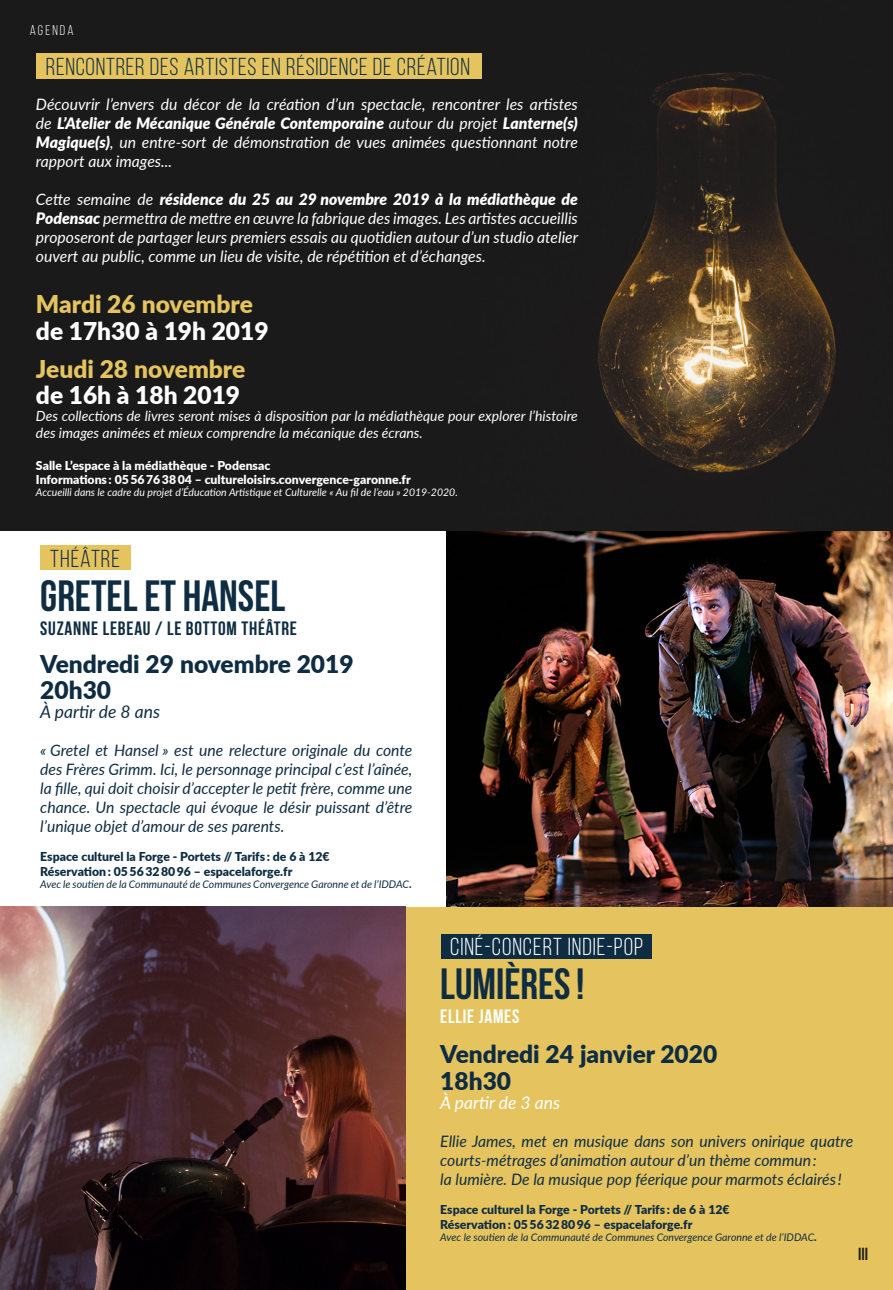
<style>
.page{position:relative;width:893px;height:1290px;background:#fff}
.page>*{position:absolute;margin:0;border:0;box-sizing:border-box;transform-origin:0 0}
.t1{font:43.75px "Bebas Neue";color:#0f2d42}
.t2{font:900 24.5px/26.2px "Lato";color:#0f2d42}
.t3{font:24.5px "Bebas Neue";letter-spacing:.03em;color:#0f2d42}
.t4{font:900 24.5px "Lato";color:#e5c460}
.t5{font:900 24.5px "Lato";color:#fff}
.t6{font:24.5px "Bebas Neue";letter-spacing:.04em;color:#fff}
.t7{font:700 19.25px "Bebas Neue";letter-spacing:.04em;color:#0f2d42}
.t8{font:700 19.25px "Bebas Neue";letter-spacing:.04em;color:#fff}
.t9{font:italic 17.5px "Lato";color:#0f2d42}
.t10{font:italic 17.5px "Lato";color:#fff}
.t11{font:17.5px "Bebas Neue";color:#231f20}
.t12{font:italic 15.75px/18.9px "Lato";color:#fff;text-align:justify}
.t13{font:italic 15.75px/18.9px "Lato";color:#0f2d42;text-align:justify}
.t14{font:italic 14px/16.8px "Lato";color:#fff}
.t15{font:14px "Bebas Neue";letter-spacing:.15em;color:#fff}
.t16{font:900 12.25px/14.7px "Lato";color:#0f2d42}
.t17{font:900 12.25px/14.7px "Lato";color:#fff}
.t18{font:italic 10.5px "Lato";color:#0f2d42}
.t19{font:italic 10.5px "Lato";color:#fff}
.s1{font-weight:900}
.s2{font-size:14px}
</style>
<div class="page">
<div style="left:406px;top:906px;width:487px;height:384px;background:#e5c460"></div>
<div style="left:441px;top:934px;width:211px;height:24px;background:#0f2d42"></div>
<div style="left:40px;top:545px;width:91px;height:25px;background:#e5c460"></div>
<img style="left:446px;top:531px;width:447px;height:375px">
<img style="left:0;top:906px;width:406px;height:384px">
<img style="left:0;top:0;width:893px;height:531px">
<div style="left:36px;top:53px;width:446px;height:25px;background:#e5c460"></div>
<p class="t15" style="left:30px;top:23px;width:45px">AGENDA</p>
<h2 class="t3" style="left:46px;top:53px;width:426px">RENCONTRER DES ARTISTES EN RÉSIDENCE DE CRÉATION</h2>
<p class="t12" style="left:36px;top:95px;width:543px">Découvrir l’envers du décor de la création d’un spectacle, rencontrer les artistes de <span class="s1">L’Atelier de Mécanique Générale Contemporaine</span> autour du projet <span class="s1">Lanterne(s)<br>Magique(s)</span>, un entre-sort de démonstration de vues animées questionnant notre rapport aux images...</p>
<p class="t12" style="left:36px;top:189px;width:544px">Cette semaine de <span class="s1">résidence du 25 au 29 novembre 2019 à la médiathèque de Podensac</span> permettra de mettre en œuvre la fabrique des images. Les artistes accueillis proposeront de partager leurs premiers essais au quotidien autour d’un studio atelier ouvert au public, comme un lieu de visite, de répétition et d’échanges.</p>
<h2 class="t4" style="left:36px;top:286px;width:218px">Mardi 26 novembre</h2>
<h2 class="t5" style="left:36px;top:312px;width:234px">de 17h30 à 19h 2019</h2>
<h2 class="t4" style="left:36px;top:351px;width:211px">Jeudi 28 novembre</h2>
<h2 class="t5" style="left:36px;top:377px;width:206px">de 16h à 18h 2019</h2>
<p class="t14" style="left:36px;top:407px;width:543px">Des collections de livres seront mises à disposition par la médiathèque pour explorer l’histoire des images animées et mieux comprendre la mécanique des écrans.</p>
<p class="t17" style="left:36px;top:457px;width:376px">Salle L’espace à la médiathèque - Podensac<br>Informations : 05 56 76 38 04 – cultureloisirs.convergence-garonne.fr</p>
<p class="t19" style="left:36px;top:485px;width:423px">Accueilli dans le cadre du projet d’Éducation Artistique et Culturelle « Au fil de l’eau » 2019-2020.</p>
<h2 class="t3" style="left:50px;top:545px;width:71px">THÉÂTRE</h2>
<h1 class="t1" style="left:40px;top:572px;width:246px">GRETEL ET HANSEL</h1>
<p class="t7" style="left:40px;top:618px;width:258px">SUZANNE LEBEAU / LE BOTTOM THÉÂTRE</p>
<h2 class="t2" style="left:40px;top:649px;width:315px">Vendredi 29 novembre 2019<br>20h30</h2>
<p class="t9" style="left:40px;top:699px;width:121px">À partir de 8 ans</p>
<p class="t13" style="left:40px;top:740px;width:374px">« Gretel et Hansel » est une relecture originale du conte des Frères Grimm. Ici, le personnage principal c’est l’aînée, la fille, qui doit choisir d’accepter le petit frère, comme une chance. Un spectacle qui évoque le désir puissant d’être l’unique objet d’amour de ses parents.</p>
<p class="t16" style="left:40px;top:849px;width:291px">Espace culturel la Forge - Portets // Tarifs : de 6 à 12€<br>Réservation : 05 56 32 80 96 – espacelaforge.fr</p>
<p class="t18" style="left:40px;top:877px;width:374px">Avec le soutien de la Communauté de Communes Convergence Garonne et de l’IDDAC<span class="s2">.</span></p>
<h2 class="t6" style="left:450px;top:933px;width:194px">CINÉ-CONCERT INDIE-POP</h2>
<h1 class="t1" style="left:440px;top:959px;width:146px">LUMIèRES!</h1>
<p class="t8" style="left:440px;top:1006px;width:81px">ELLIE JAMES</p>
<h2 class="t2" style="left:440px;top:1040px;width:278px">Vendredi 24 janvier 2020<br>18h30</h2>
<p class="t10" style="left:440px;top:1090px;width:121px">À partir de 3 ans</p>
<p class="t13" style="left:440px;top:1131px;width:414px;text-align:left">Ellie James, met en musique dans son univers onirique quatre courts-métrages d’animation autour d’un thème commun :<br>la lumière. De la musique pop féerique pour marmots éclairés !</p>
<p class="t16" style="left:440px;top:1201px;width:291px">Espace culturel la Forge - Portets // Tarifs : de 6 à 12€<br>Réservation : 05 56 32 80 96 – espacelaforge.fr</p>
<p class="t18" style="left:440px;top:1229px;width:379px">Avec le soutien de la Communauté de Communes Convergence Garonne et de l’IDDAC<span class="s2">.</span></p>
<p class="t11" style="left:858px;top:1245px;width:11px">III</p>
</div>
